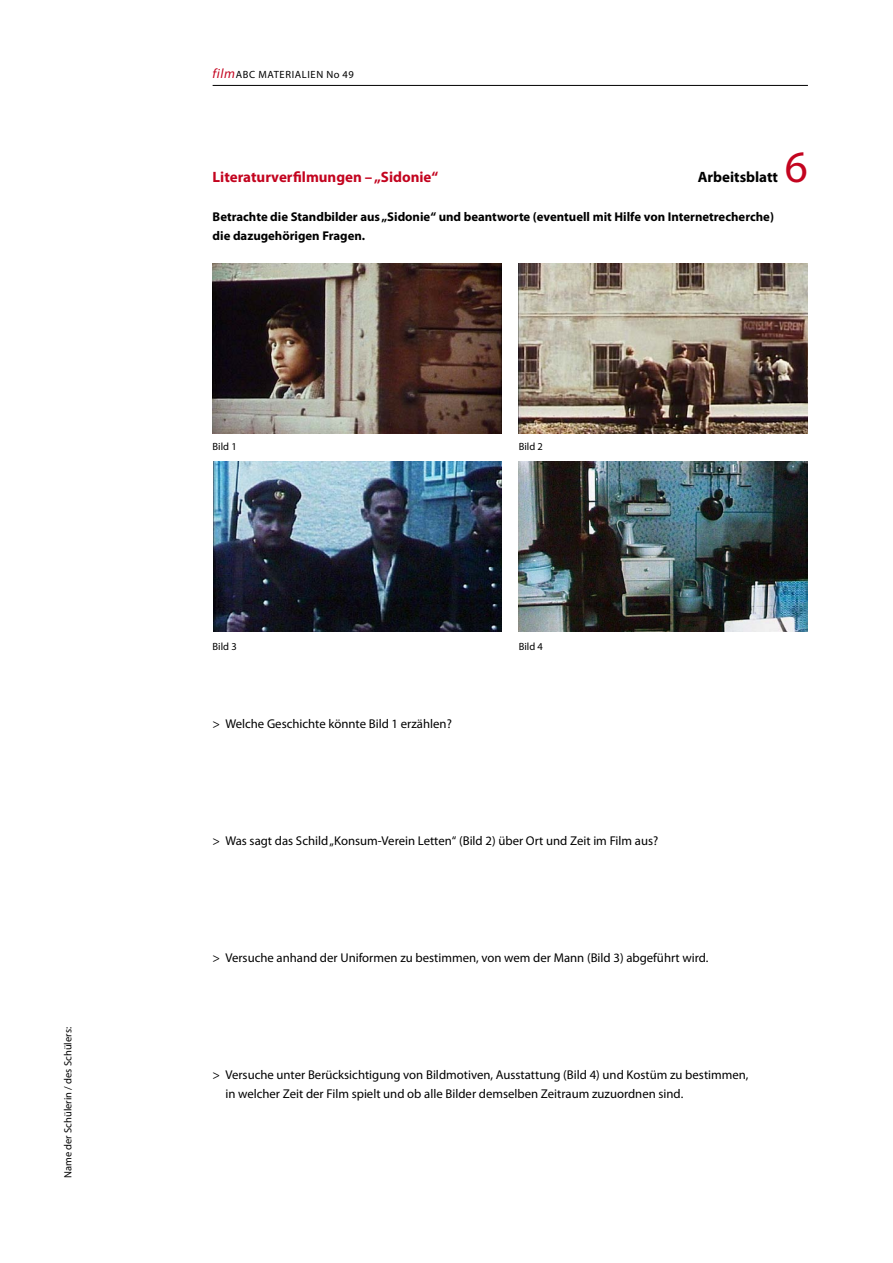
<style>
.page{position:relative;width:893px;height:1263px;background:#fff}
.page>*{position:absolute;margin:0;border:0;box-sizing:border-box;transform-origin:0 0}
.t1{font:45px "Myriad Pro";color:#c3041f}
.t2{font:700 15px "Myriad Pro";color:#c3041f}
.t3{font:700 15px "Myriad Pro";color:#000}
.t4{font:12.75px/19.5px "Myriad Pro";color:#000}
.t5{font:700 12.75px/19.5px "Myriad Pro";color:#000}
.t6{font:10.5px "Myriad Pro";color:#000}
.t7{font:10.5px "Myriad Pro";letter-spacing:.06em;color:#000}
.s1{font-style:italic;font-size:13.5px;color:#c3041f}
</style>
<div class="page">
<hr style="left:213px;top:85px;width:595px;height:1px;background:#000">
<img style="left:213px;top:264px;width:289px;height:170px">
<img style="left:214px;top:461px;width:288px;height:170px">
<img style="left:519px;top:264px;width:289px;height:170px">
<img style="left:519px;top:461px;width:289px;height:170px">
<p class="t6" style="left:62px;top:1178px;width:152px;rotate:-90deg">Name der Schülerin / des Schülers:</p>
<p class="t7" style="left:213px;top:68px;width:143px"><span class="s1">film</span>ABC Materialien No 49</p>
<p class="t2" style="left:213px;top:167px;width:227px">Literaturverfilmungen – „Sidonie“</p>
<p class="t3" style="left:698px;top:167px;width:82px">Arbeitsblatt</p>
<h1 class="t1" style="left:785px;top:139px;width:25px">6</h1>
<p class="t5" style="left:213px;top:206px;width:563px">Betrachte die Standbilder aus „Sidonie“ und beantworte (eventuell mit Hilfe von Internetrecherche) die dazugehörigen Fragen.</p>
<p class="t6" style="left:213px;top:440px;width:26px">Bild 1</p>
<p class="t6" style="left:519px;top:440px;width:26px">Bild 2</p>
<p class="t6" style="left:213px;top:640px;width:26px">Bild 3</p>
<p class="t6" style="left:519px;top:640px;width:26px">Bild 4</p>
<p class="t4" style="left:213px;top:713px;width:241px">&gt; Welche Geschichte könnte Bild 1 erzählen?</p>
<p class="t4" style="left:213px;top:830px;width:447px">&gt; Was sagt das Schild „Konsum-Verein Letten“ (Bild 2) über Ort und Zeit im Film aus?</p>
<p class="t4" style="left:213px;top:947px;width:497px">&gt; Versuche anhand der Uniformen zu bestimmen, von wem der Mann (Bild 3) abgeführt wird.</p>
<p class="t4" style="left:225px;top:1064px;width:525px;text-indent:-13px">&gt; Versuche unter Berücksichtigung von Bildmotiven, Ausstattung (Bild 4) und Kostüm zu bestimmen, in welcher Zeit der Film spielt und ob alle Bilder demselben Zeitraum zuzuordnen sind.</p>
</div>
